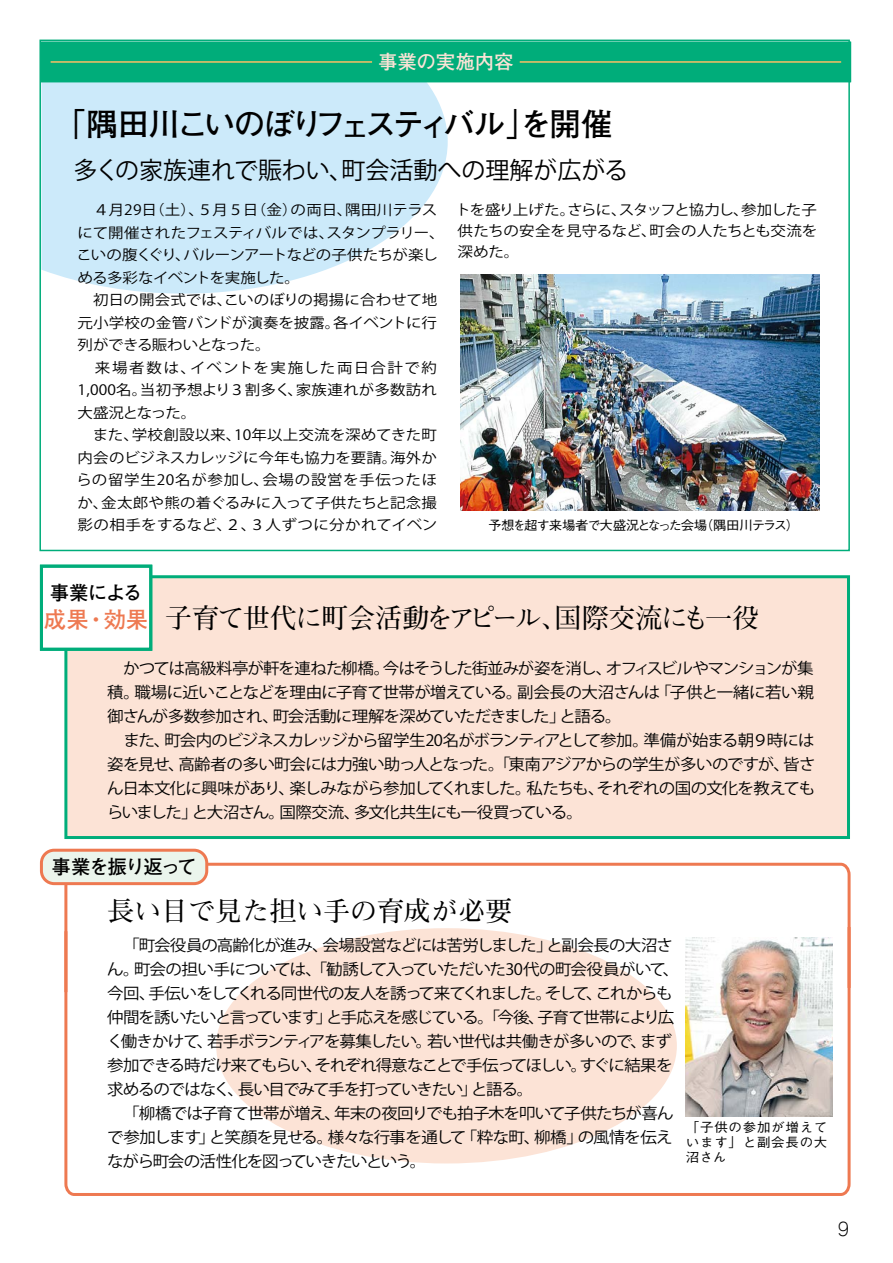
<style>
.page{position:relative;width:893px;height:1263px;background:#fff}
.page>*{position:absolute;margin:0;border:0;box-sizing:border-box;transform-origin:0 0}
.t1{font:700 31.5px "Futo Go B101 Pro";letter-spacing:-.11em;color:#000}
.t2{font:700 27px "Futo Min A101 Pro";letter-spacing:-.055em;color:#000}
.t3{font:700 27px "Futo Min A101 Pro";color:#000}
.t4{font:24px "Koz Go Pr 6 N";color:#000}
.t5{font:700 22.5px "Futo Go B101 Pro";color:#ee7951}
.t6{font:700 19.5px "Futo Go B101 Pro";letter-spacing:-.07em;color:#000}
.t7{font:700 19.5px "Futo Go B101 Pro";letter-spacing:-.015em;color:#fce3d6}
.t8{font:300 18px "Jun 101 Pro";color:#000}
.t9{font:15.6px/24px "Koz Go Pr 6 N";letter-spacing:-.065em;color:#000;scale:1.05 1}
.t10{font:14.25px/22.5px "Koz Go Pr 6 N";color:#000;scale:1.09 1}
.t11{font:500 12.9px "Gothic BBB Pro";letter-spacing:-.09em;color:#000;scale:1.05 1}
.t12{font:500 12.9px/15px "Gothic BBB Pro";letter-spacing:-.025em;color:#000;text-align:justify;scale:1.05 1}
</style>
<div class="page">
<svg style="left:42px;top:82px;width:406px;height:212px;background:#d1ecfa"></svg>
<svg style="left:64px;top:995px;width:787px;height:201px"></svg>
<svg style="left:63px;top:861px;width:788px;height:134px"></svg>
<div style="left:66px;top:577px;width:782px;height:260px;background:#fce3d6"></div>
<div style="left:64px;top:575px;width:786px;height:264px;border:3px solid #00ad7a"></div>
<div style="left:41px;top:566px;width:110px;height:83px;background:#fff"></div>
<div style="left:40px;top:565px;width:112px;height:86px;border:3px solid #00ad7a"></div>
<div style="left:41px;top:42px;width:809px;height:39px;background:#00ad7a"></div>
<div style="left:41px;top:42px;width:810px;height:40px;border:2px solid #00ad7a"></div>
<hr style="left:51px;top:61px;width:321px;height:2px;background:#f9be63">
<hr style="left:520px;top:61px;width:321px;height:2px;background:#f9be63">
<div style="left:41px;top:850px;width:166px;height:34px;background:#ebf5ec;border-radius:13px"></div>
<div style="left:40px;top:849px;width:168px;height:36px;border:3px solid #ee7951;border-radius:13px"></div>
<img style="left:460px;top:275px;width:360px;height:235px">
<img style="left:686px;top:937px;width:146px;height:179px">
<p class="t7" style="left:378px;top:46px;width:137px">事業の実施内容</p>
<h1 class="t1" style="left:54px;top:98px;width:560px">「隅田川こいのぼりフェスティバル」を開催</h1>
<h3 class="t4" style="left:73px;top:156px;width:556px">多くの家族連れで賑わい、町会活動への理解が広がる</h3>
<p class="t10" style="left:77px;top:199px;width:339px">　４月29日（土）、５月５日（金）の両日、隅田川テラスにて開催されたフェスティバルでは、スタンプラリー、こいの腹くぐり、バルーンアートなどの子供たちが楽しめる多彩なイベントを実施した。<br>　初日の開会式では、こいのぼりの掲揚に合わせて地元小学校の金管バンドが演奏を披露。各イベントに行列ができる賑わいとなった。<br>　来場者数は、イベントを実施した両日合計で約<br>1,000名。当初予想より３割多く、家族連れが多数訪れ大盛況となった。<br>　また、学校創設以来、10年以上交流を深めてきた町内会のビジネスカレッジに今年も協力を要請。海外からの留学生20名が参加し、会場の設営を手伝ったほか、金太郎や熊の着ぐるみに入って子供たちと記念撮影の相手をするなど、２、３人ずつに分かれてイベン</p>
<p class="t10" style="left:455px;top:200px;width:334px;line-height:21px;text-align:justify">トを盛り上げた。さらに、スタッフと協力し、参加した子供たちの安全を見守るなど、町会の人たちとも交流を深めた。</p>
<p class="t11" style="left:488px;top:515px;width:298px">予想を超す来場者で大盛況となった会場（隅田川テラス）</p>
<p class="t6" style="left:50px;top:577px;width:94px">事業による</p>
<h3 class="t5" style="left:44px;top:602px;width:106px">成果・効果</h3>
<h2 class="t2" style="left:165px;top:597px;width:596px">子育て世代に町会活動をアピール、国際交流にも一役</h2>
<p class="t9" style="left:107px;top:657px;width:676px">　かつては高級料亭が軒を連ねた柳橋。今はそうした街並みが姿を消し、オフィスビルやマンションが集積。職場に近いことなどを理由に子育て世帯が増えている。副会長の大沼さんは「子供と一緒に若い親御さんが多数参加され、町会活動に理解を深めていただきました」と語る。<br>　また、町会内のビジネスカレッジから留学生20名がボランティアとして参加。準備が始まる朝９時には姿を見せ、高齢者の多い町会には力強い助っ人となった。「東南アジアからの学生が多いのですが、皆さん日本文化に興味があり、楽しみながら参加してくれました。私たちも、それぞれの国の文化を教えてもらいました」と大沼さん。国際交流、多文化共生にも一役買っている。</p>
<p class="t6" style="left:52px;top:851px;width:146px">事業を振り返って</p>
<h2 class="t3" style="left:107px;top:889px;width:407px">長い目で見た担い手の育成が必要</h2>
<p class="t9" style="left:107px;top:933px;width:547px">　「町会役員の高齢化が進み、会場設営などには苦労しました」と副会長の大沼さん。町会の担い手については、「勧誘して入っていただいた30代の町会役員がいて、今回、手伝いをしてくれる同世代の友人を誘って来てくれました。そして、これからも仲間を誘いたいと言っています」と手応えを感じている。「今後、子育て世帯により広く働きかけて、若手ボランティアを募集したい。若い世代は共働きが多いので、まず参加できる時だけ来てもらい、それぞれ得意なことで手伝ってほしい。すぐに結果を求めるのではなく、長い目でみて手を打っていきたい」と語る。<br>　「柳橋では子育て世帯が増え、年末の夜回りでも拍子木を叩いて子供たちが喜んで参加します」と笑顔を見せる。様々な行事を通して「粋な町、柳橋」の風情を伝えながら町会の活性化を図っていきたいという。</p>
<p class="t12" style="left:686px;top:1118px;width:136px">「子供の参加が増えています」と副会長の大沼さん</p>
<p class="t8" style="left:838px;top:1214px;width:13px">9</p>
</div>
